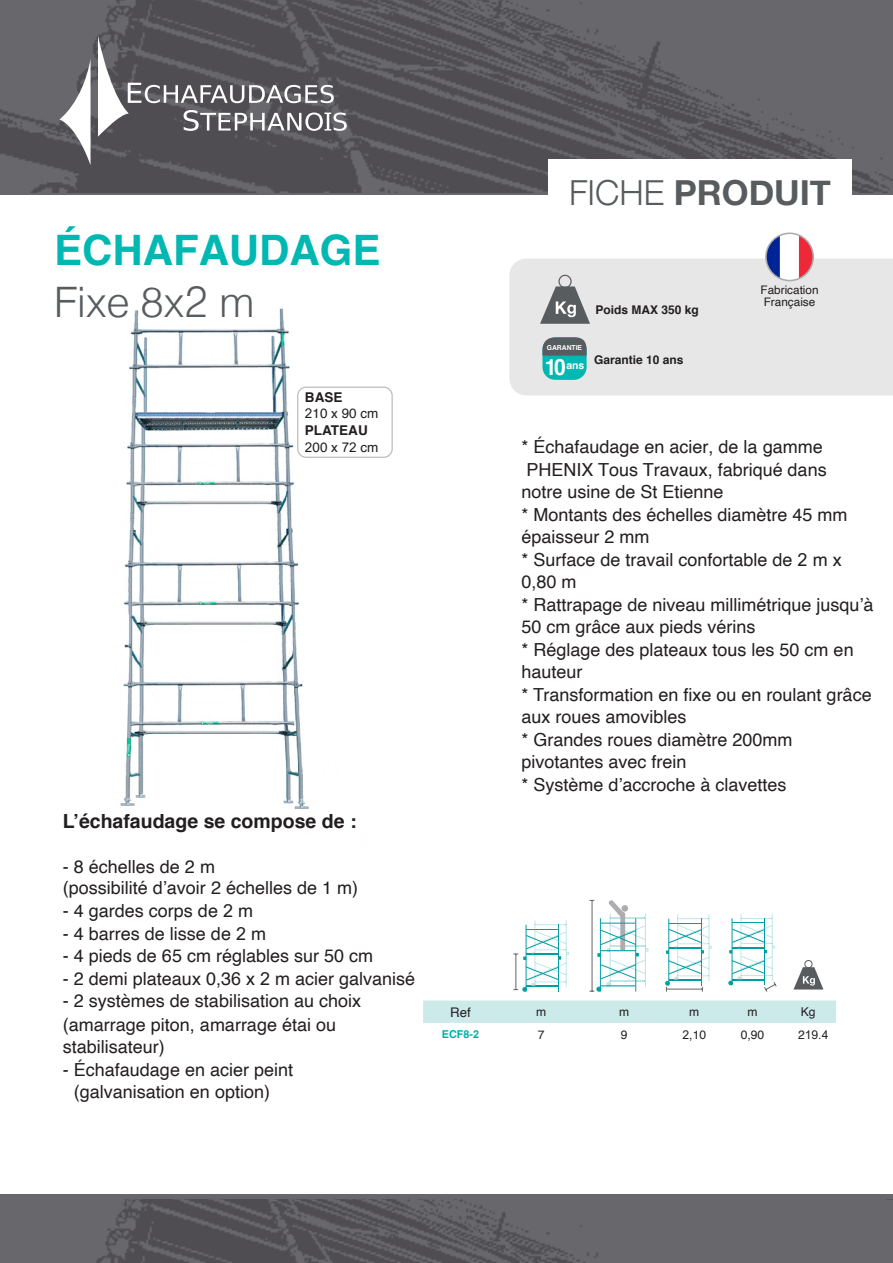
<style>
.page{position:relative;width:893px;height:1263px;background:#fff}
.page>*{position:absolute;margin:0;border:0;box-sizing:border-box;transform-origin:0 0}
.t1{font:700 42px/52.2px "Helvetica";color:#00b8b2}
.t2{font:700 34.5px "Helvetica Neue";color:#585c5f}
.t3{font:700 22.5px "Helvetica";color:#fff;scale:.94 1}
.t4{font:700 19.5px "Helvetica";color:#231f20}
.t5{font:18px/22.5px "Helvetica";color:#231f20}
.t6{font:700 13.5px/16.2px "Helvetica";color:#231f20}
.t7{font:13.5px "Helvetica";color:#231f20}
.t8{font:13.2px "Helvetica";color:#231f20}
.t9{font:12.15px "Helvetica";color:#231f20}
.t10{font:12.15px "Arial";color:#231f20}
.t11{font:700 12px "Helvetica";color:#231f20}
.t12{font:11.7px "Helvetica";color:#231f20}
.t13{font:700 10.8px "Helvetica";color:#00adac}
.t14{font:700 10.5px "Helvetica";color:#fff}
.t15{font:700 6.75px "Helvetica";color:#fff}
.s1{font-weight:300;color:#585c5f}
.s2{font-family:"Adobe Gothic Std";font-weight:300;color:#585c5f}
.s3{font-family:"Arial";font-weight:400}
.s4{font-weight:400}
.s5{font-family:"Arial"}
.s6{color:#fff}
.s7{font-weight:300}
.s8{font-family:"Helvetica"}
</style>
<div class="page">
<img style="left:120px;top:308px;width:251px;height:501px">
<svg style="left:0;top:0;width:893px;height:195px;background:#5c5b5f"></svg>
<svg style="left:59px;top:59px;width:32px;height:106px"></svg>
<svg style="left:98px;top:36px;width:249px;height:101px;background:#6c6a6e"></svg>
<div style="left:548px;top:159px;width:304px;height:71px;background:#fff"></div>
<div style="left:509px;top:259px;width:384px;height:136px;background:#e7e7e7"></div>
<div style="left:558px;top:275px;width:14px;height:13px;border:1px solid #585c5f;border-radius:50%"></div>
<svg style="left:540px;top:286px;width:50px;height:38px;background:#929496"></svg>
<div style="left:542px;top:337px;width:45px;height:43px;background:#00b8b2;border-radius:13px"></div>
<svg style="left:542px;top:336px;width:45px;height:20px"></svg>
<svg style="left:0;top:1195px;width:893px;height:68px;background:#615f64"></svg>
<img style="left:766px;top:233px;width:47px;height:48px;border-radius:24px">
<div style="left:765px;top:232px;width:49px;height:49px;border:2px solid #acabae;border-radius:50%"></div>
<div style="left:423px;top:1000px;width:413px;height:23px;background:#cdeaeb"></div>
<div style="left:804px;top:960px;width:8px;height:8px;border:1px solid #585c5f;border-radius:50%"></div>
<svg style="left:793px;top:967px;width:30px;height:22px"></svg>
<svg style="left:513px;top:920px;width:56px;height:72px"></svg>
<svg style="left:589px;top:900px;width:59px;height:92px"></svg>
<svg style="left:665px;top:914px;width:47px;height:78px"></svg>
<svg style="left:728px;top:914px;width:49px;height:78px"></svg>
<div style="left:298px;top:387px;width:94px;height:70px;background:#fff;border-radius:9px"></div>
<div style="left:297px;top:387px;width:96px;height:71px;border:1px solid #bebdbe;border-radius:9px"></div>
<p class="t1" style="left:54px;top:224px;width:328px">ÉCHAFAUDAGE<br><span class="s1">Fixe 8x</span><span class="s2">2</span> <span class="s1">m</span></p>
<p class="t6" style="left:305px;top:389px;width:75px">BASE<br><span class="s3">2</span><span class="s4">10 x 90 cm<br></span>PLATEAU</p>
<p class="t7" style="left:305px;top:437px;width:75px"><span class="s5">2</span>00 x <span class="s5">72</span> cm</p>
<p class="t4" style="left:63px;top:805px;width:295px">L’échafaudage se compose de :</p>
<p class="t5" style="left:63px;top:856px;width:297px;line-height:21.9px">- 8 échelles de 2 m<br>(possibilité d’avoir 2 échelles de 1 m)</p>
<p class="t5" style="left:63px;top:900px;width:192px">- 4 gardes corps de <span class="s5">2</span> m</p>
<p class="t5" style="left:63px;top:922px;width:205px">- 4 barres de lisse de <span class="s5">2</span> m</p>
<p class="t5" style="left:63px;top:945px;width:312px">- 4 pieds de 65 cm réglables sur 50 cm</p>
<p class="t5" style="left:63px;top:968px;width:354px">- 2 demi plateaux 0,3<span class="s5">6</span> x <span class="s5">2</span> m acier galvanisé</p>
<p class="t5" style="left:63px;top:990px;width:311px;line-height:23px">- 2 systèmes de stabilisation au choix <span class="s6">- </span>(amarrage piton, amarrage étai ou <span class="s6">- - - </span>stabilisateur)</p>
<p class="t5" style="left:63px;top:1059px;width:232px">- Échafaudage en acier peint</p>
<p class="t5" style="left:63px;top:1081px;width:209px"><span class="s6">-</span> (galvanisation en option)</p>
<p class="t2" style="left:569px;top:166px;width:263px"><span class="s7">FICHE</span> PRODUIT</p>
<p class="t11" style="left:595px;top:300px;width:105px">Poids MAX 350 kg</p>
<p class="t15" style="left:547px;top:342px;width:37px">GARANTIE</p>
<p class="t3" style="left:545px;top:349px;width:24px">10</p>
<p class="t14" style="left:566px;top:357px;width:20px">ans</p>
<p class="t11" style="left:594px;top:350px;width:91px">Garantie 10 ans</p>
<p class="t12" style="left:760px;top:281px;width:60px">Fabrication</p>
<p class="t12" style="left:764px;top:293px;width:53px">Française</p>
<p class="t5" style="left:521px;top:436px;width:354px">* Échafaudage en acier, de la gamme<br>PHENIX Tous Travaux, fabriqué dans<br>notre usine de St Etienne<br>* Montants des échelles diamètre 45 mm épaisseur 2 mm<br>* Surface de travail confortable de <span class="s5">2</span> m x<br>0,80 m<br>* Rattrapage de niveau millimétrique jusqu’à<br>50 cm grâce aux pieds vérins<br>* Réglage des plateaux tous les 50 cm en hauteur</p>
<p class="t5" style="left:521px;top:684px;width:352px">* Transformation en fixe ou en roulant grâce aux roues amovibles</p>
<p class="t5" style="left:521px;top:729px;width:273px">* Grandes roues diamètre 200mm pivotantes avec frein</p>
<p class="t5" style="left:521px;top:774px;width:267px">* Système d’accroche à clavettes</p>
<p class="t8" style="left:450px;top:1002px;width:22px">Ref</p>
<p class="t9" style="left:536px;top:1003px;width:12px">m</p>
<p class="t9" style="left:619px;top:1003px;width:12px">m</p>
<p class="t9" style="left:689px;top:1003px;width:12px">m</p>
<p class="t9" style="left:747px;top:1003px;width:12px">m</p>
<p class="t9" style="left:801px;top:1003px;width:16px">Kg</p>
<p class="t13" style="left:442px;top:1025px;width:39px">ECF8-<span class="s5">2</span></p>
<p class="t9" style="left:538px;top:1025px;width:8px">7</p>
<p class="t9" style="left:621px;top:1025px;width:8px">9</p>
<p class="t9" style="left:683px;top:1025px;width:25px"><span class="s5">2</span>,10</p>
<p class="t9" style="left:741px;top:1025px;width:25px">0,90</p>
<p class="t10" style="left:798px;top:1026px;width:32px"><span class="s8">2</span>19.4</p>
</div>
